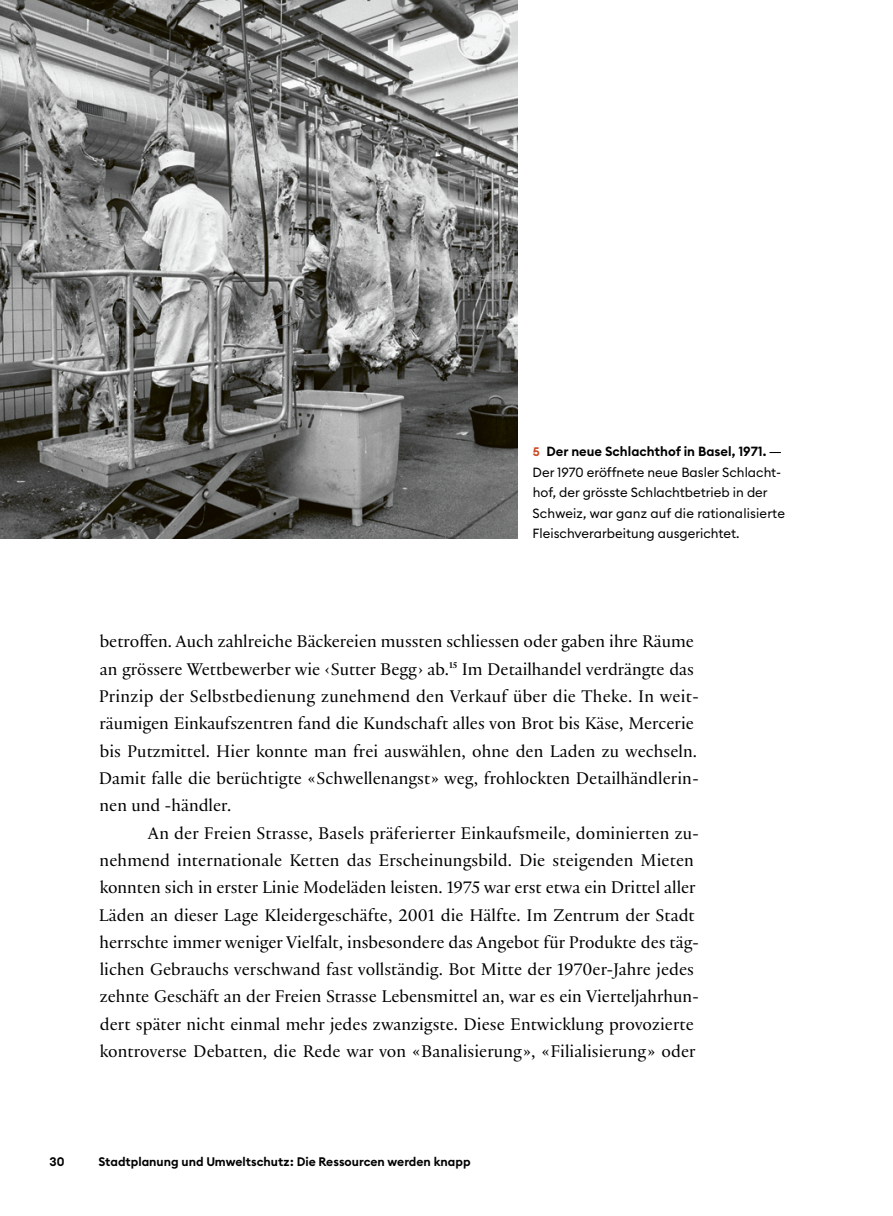
<style>
.page{position:relative;width:893px;height:1216px;background:#fff}
.page>*{position:absolute;margin:0;border:0;box-sizing:border-box;transform-origin:0 0}
.GT_mit_Einzug{font:18.2px/27.3px "Practice";letter-spacing:.005em;color:#000}
.Abb_Legende_fett{font:13.12px/20.5px "Euclid Circular B";color:#000}
.Fusszeile_links{font:600 12.25px "Euclid Circular B";color:#000}
.s1{font-weight:600;font-size:12.25px;color:#cb4a23}
.s2{font-weight:600}
</style>
<div class="page">
<svg style="left:769px;top:452px;width:12px;height:1px"></svg>
<img style="left:0;top:0;width:517px;height:538px">
<p class="Abb_Legende_fett" style="left:533px;top:441px;width:254px"><span class="s1">5</span> <span class="s2">Der neue Schlachthof in Basel, 1971.<br></span>Der 1970 eröffnete neue Basler Schlacht&shy;hof, der grösste Schlachtbetrieb in der Schweiz, war ganz auf die rationalisierte Fleischverarbeitung ausgerichtet.</p>
<p class="GT_mit_Einzug" style="left:99px;top:627px;width:602px">betroffen. Auch zahlreiche Bäckereien mussten schliessen oder gaben ihre Räume an grössere Wettbewerber wie ‹Sutter Begg› ab.<sup>15</sup> Im Detailhandel verdrängte das Prinzip der Selbstbedienung zunehmend den Verkauf über die Theke. In weit&shy;räumigen Einkaufszentren fand die Kundschaft alles von Brot bis Käse, Mercerie bis Putzmittel. Hier konnte man frei auswählen, ohne den Laden zu wechseln.<br>Damit falle die berüchtigte «Schwellenangst» weg, frohlockten Detailhändlerin&shy;nen und -händler.</p>
<p class="GT_mit_Einzug" style="left:99px;top:818px;width:602px;text-indent:49px">An der Freien Strasse, Basels präferierter Einkaufsmeile, dominierten zu&shy;nehmend internationale Ketten das Erscheinungsbild. Die steigenden Mieten konnten sich in erster Linie Modeläden leisten. 1975 war erst etwa ein Drittel aller Läden an dieser Lage Kleidergeschäfte, 2001 die Hälfte. Im Zentrum der Stadt herrschte immer weniger Vielfalt, insbesondere das Angebot für Produkte des täg&shy;lichen Gebrauchs verschwand fast vollständig. Bot Mitte der 1970er-Jahre jedes zehnte Geschäft an der Freien Strasse Lebensmittel an, war es ein Vierteljahrhun&shy;dert später nicht einmal mehr jedes zwanzigste. Diese Entwicklung provozierte kontroverse Debatten, die Rede war von «Banalisierung», «Filialisierung» oder</p>
<p class="Fusszeile_links" style="left:50px;top:1153px;width:16px">30</p>
<p class="Fusszeile_links" style="left:99px;top:1153px;width:373px">Stadtplanung und Umweltschutz: Die Ressourcen werden knapp</p>
</div>
